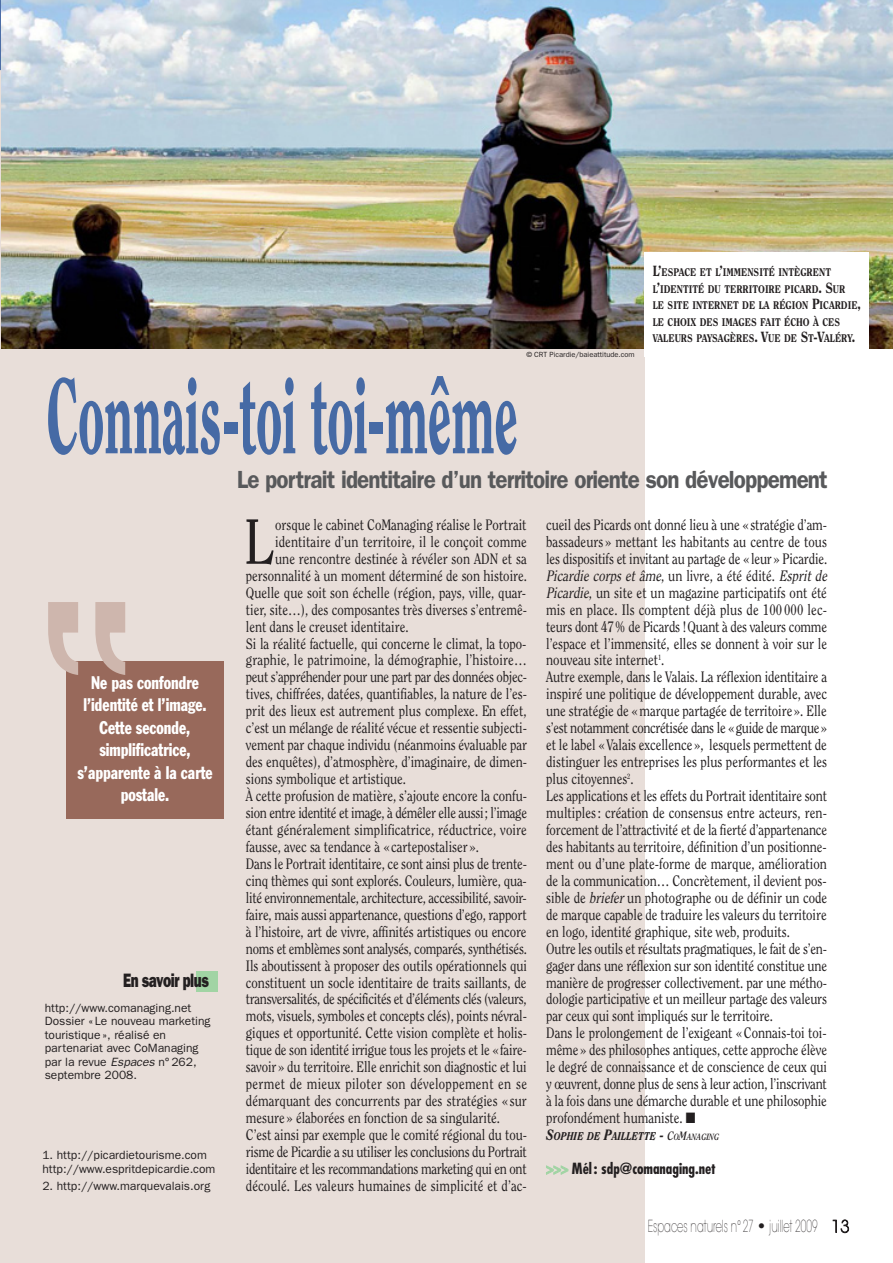
<style>
.page{position:relative;width:893px;height:1263px;background:#fff}
.page>*{position:absolute;margin:0;border:0;box-sizing:border-box;transform-origin:0 0}
.t1{font:800 106.2px "Clearface";letter-spacing:-.01em;color:#466aa5;scale:.5 1}
.t2{font:63.45px "Clearface";color:#231f20;scale:.85 1}
.t3{font:600 24.9px "Franklin Gothic";letter-spacing:-.035em;color:#58595b;scale:.9 1}
.t4{font:800 19.5px "Franklin Gothic";letter-spacing:-.035em;color:#231f20;scale:.7 1}
.t5{font:condensed 18px/22.5px "Franklin Gothic";color:#fff;text-align:center;scale:.85 1}
.t6{font:200 16.5px "Avant Garde";color:#231f20;scale:.61 1}
.t7{font:15px/17px "Clearface";color:#231f20;scale:.85 1}
.t8{font:15px "Clearface";letter-spacing:-.025em;color:#231f20;scale:.85 1}
.t9{font:15px "Clearface";letter-spacing:-.02em;color:#231f20;scale:.85 1}
.t10{font:15px "Clearface";letter-spacing:.025em;color:#231f20;scale:.85 1}
.t11{font:700 condensed 15px "Futura";color:#231f20}
.t12{font:12px/13.5px "Franklin Gothic";color:#231f20}
.t13{font:italic 800 11.25px "Clearface";color:#231f20;scale:.85 1}
.t14{font:800 10.95px/16.5px "Clearface";color:#231f20;scale:.85 1}
.t15{font:7.5px "Franklin Gothic";color:#231f20}
.s1{font-size:14.7px}
.s2{font-style:italic}
.s3{font-size:15px}
.s4{font-weight:700;font-size:12px}
.s5{font-weight:700;font-size:9px}
.s6{color:#a1d4a4}
</style>
<div class="page">
<div style="left:0;top:0;width:644px;height:1263px;background:#e8ded9"></div>
<svg style="left:832px;top:1220px;width:17px;height:13px"></svg>
<svg style="left:546px;top:1165px;width:22px;height:10px"></svg>
<img style="left:2px;top:0;width:890px;height:349px">
<div style="left:196px;top:972px;width:21px;height:20px;background:#a1d4a4"></div>
<div style="left:66px;top:661px;width:158px;height:158px;background:#98695b"></div>
<div style="left:644px;top:252px;width:225px;height:105px;background:#fff"></div>
<h1 class="t1" style="left:46px;top:372px;width:945px">Connais-toi toi-même</h1>
<p class="t15" style="left:526px;top:352px;width:110px">© CRT Picardie/baieattitude.com</p>
<p class="t14" style="left:652px;top:265px;width:247px"><span class="s1">L’</span>ESPACE ET L<span class="s1">’</span>IMMENSITÉ INTÈGRENT L<span class="s1">’</span>IDENTITÉ DU TERRITOIRE PICARD<span class="s1">. S</span>UR<br>LE SITE INTERNET DE LA RÉGION <span class="s1">P</span>ICARDIE<span class="s1">, </span>LE CHOIX DES IMAGES FAIT ÉCHO À CES VALEURS PAYSAGÈRES<span class="s1">. V</span>UE DE <span class="s1">S</span>T<span class="s1">-V</span>ALÉRY<span class="s1">.</span></p>
<p class="t5" style="left:77px;top:672px;width:160px">Ne pas confondre l’identité et l’image.<br>Cette seconde, simplificatrice, s’apparente à la carte postale.</p>
<h3 class="t4" style="left:123px;top:974px;width:124px">En savoir plus</h3>
<p class="t12" style="left:45px;top:1002px;width:167px">http://www.comanaging.net<br>Dossier «Le nouveau marketing touristique», réalisé en partenariat avec CoManaging par la revue <span class="s2">Espaces</span> n°262, septembre 2008.</p>
<p class="t12" style="left:42px;top:1149px;width:174px">1. http://picardietourisme.com http://www.espritdepicardie.com</p>
<p class="t12" style="left:42px;top:1181px;width:170px">2. http://www.marquevalais.org</p>
<h3 class="t3" style="left:237px;top:471px;width:657px">Le portrait identitaire d’un territoire oriente son développement</h3>
<h2 class="t2" style="left:244px;top:515px;width:37px">L</h2>
<p class="t7" style="left:275px;top:517px;width:297px">orsque le cabinet CoManaging réalise le Portrait</p>
<p class="t7" style="left:546px;top:517px;width:335px">cueil des Picards ont donné lieu à une «stratégie d’am&shy;bassadeurs » mettant les habitants au centre de tous les dispositifs et invitant au partage de «leur» Picardie.<br><span class="s2">Picardie corps et âme</span>, u n l i v r e , a é t é é d i t é . <span class="s2">Esprit de Picardie</span>, un site et un magazine participatifs ont été mis en place. Ils comptent déjà plus de 100 000 lec&shy;teurs dont 47% de Picards !Quant à des valeurs comme l’espace et l’immensité, elles se donnent à voir sur le nouveau site internet<sup>1</sup>.<br>Autre exemple, dans le Valais. La réflexion identitaire a inspiré une politique de développement durable, avec une stratégie de «marque partagée de territoire». Elle s’est notamment concrétisée dans le «guide de marque» et le label «Valais excellence», lesquels permettent de distinguer les entreprises les plus performantes et les plus citoyennes<sup>2</sup>.<br>Les applications et les effets du Portrait identitaire sont multiples : création de consensus entre acteurs, ren&shy;forcement de l’attractivité et de la fierté d’appartenance des habitants au territoire, définition d’un positionne&shy;ment ou d’une plate-forme de marque, amélioration de la communication… Concrètement, il devient pos&shy;sible de <span class="s2">briefer</span>un photographe ou de définir un code de marque capable de traduire les valeurs du territoire en logo, identité graphique, site web, produits.<br>Outre les outils et résultats pragmatiques, le fait de s’en&shy;gager dans une réflexion sur son identité constitue une manière de progresser collectivement. par une métho&shy;dologie participative et un meilleur partage des valeurs par ceux qui sont impliqués sur le territoire.<br>Dans le prolongement de l’exigeant « Connais-toi toi&shy;même» des philosophes antiques, cette approche élève le degré de connaissance et de conscience de ceux qui y œuvrent, donne plus de sens à leur action, l’inscrivant à la fois dans une démarche durable et une philosophie profondément humaniste. ■</p>
<p class="t13" style="left:546px;top:1131px;width:205px"><span class="s3">S</span>OPHIE DE <span class="s3">P</span>AILLETTE <span class="s3">-</span> <span class="s4">C</span><span class="s5">O</span><span class="s4">M</span><span class="s5">ANAGING</span></p>
<p class="t11" style="left:546px;top:1162px;width:171px"><span class="s6">&gt;&gt;&gt;</span> Mél : sdp@comanaging.net</p>
<p class="t7" style="left:275px;top:534px;width:297px">identitaire d’un territoire, il le conçoit comme</p>
<p class="t7" style="left:275px;top:551px;width:297px">une rencontre destinée à révéler son ADN et sa</p>
<p class="t7" style="left:246px;top:568px;width:332px">personnalité à un moment déterminé de son histoire.</p>
<p class="t7" style="left:246px;top:585px;width:331px">Quelle que soit son échelle (région, pays, ville, quar-</p>
<p class="t7" style="left:246px;top:602px;width:332px">tier, site…), des composantes très diverses s’entremê-</p>
<p class="t7" style="left:246px;top:619px;width:193px">lent dans le creuset identitaire.</p>
<p class="t7" style="left:246px;top:636px;width:331px">Si la réalité factuelle, qui concerne le climat, la topo-</p>
<p class="t7" style="left:246px;top:653px;width:332px">graphie, le patrimoine, la démographie, l’histoire…</p>
<p class="t8" style="left:246px;top:671px;width:332px">peut s’appréhender pour une part par des données objec-</p>
<p class="t7" style="left:246px;top:687px;width:332px">tives, chiffrées, datées, quantifiables, la nature de l’es-</p>
<p class="t7" style="left:246px;top:704px;width:331px">prit des lieux est autrement plus complexe. En effet,</p>
<p class="t7" style="left:246px;top:721px;width:332px">c’est un mélange de réalité vécue et ressentie subjecti-</p>
<p class="t7" style="left:246px;top:738px;width:332px">vement par chaque individu (néanmoins évaluable par</p>
<p class="t7" style="left:246px;top:754px;width:332px">des enquêtes), d’atmosphère, d’imaginaire, de dimen-</p>
<p class="t7" style="left:246px;top:771px;width:190px">sions symbolique et artistique.</p>
<p class="t7" style="left:246px;top:788px;width:332px">À cette profusion de matière, s’ajoute encore la confu-</p>
<p class="t8" style="left:246px;top:807px;width:332px">sion entre identité et image, à démêler elle aussi; l’image</p>
<p class="t7" style="left:246px;top:822px;width:332px">étant généralement simplificatrice, réductrice, voire</p>
<p class="t7" style="left:246px;top:839px;width:276px">fausse, avec sa tendance à « cartepostaliser ».</p>
<p class="t7" style="left:246px;top:856px;width:332px">Dans le Portrait identitaire, ce sont ainsi plus de trente-</p>
<p class="t7" style="left:246px;top:873px;width:332px">cinq thèmes qui sont explorés. Couleurs, lumière, qua-</p>
<p class="t9" style="left:246px;top:891px;width:332px">lité environnementale, architecture, accessibilité, savoir-</p>
<p class="t7" style="left:246px;top:907px;width:332px">faire, mais aussi appartenance, questions d’ego, rapport</p>
<p class="t7" style="left:246px;top:924px;width:331px">à l’histoire, art de vivre, affinités artistiques ou encore</p>
<p class="t9" style="left:246px;top:942px;width:332px">noms et emblèmes sont analysés, comparés, synthétisés.</p>
<p class="t7" style="left:246px;top:958px;width:332px">Ils aboutissent à proposer des outils opérationnels qui</p>
<p class="t7" style="left:246px;top:975px;width:332px">constituent un socle identitaire de traits saillants, de</p>
<p class="t8" style="left:246px;top:993px;width:332px">transversalités, de spécificités et d’éléments clés (valeurs,</p>
<p class="t7" style="left:246px;top:1009px;width:332px">mots, visuels, symboles et concepts clés), points névral-</p>
<p class="t7" style="left:246px;top:1026px;width:332px">giques et opportunité. Cette vision complète et holis-</p>
<p class="t7" style="left:246px;top:1043px;width:332px">tique de son identité irrigue tous les projets et le «faire-</p>
<p class="t7" style="left:246px;top:1060px;width:332px">savoir» du territoire. Elle enrichit son diagnostic et lui</p>
<p class="t10" style="left:246px;top:1078px;width:332px">permet de mieux piloter son développement en se</p>
<p class="t7" style="left:246px;top:1093px;width:332px">démarquant des concurrents par des stratégies « sur</p>
<p class="t7" style="left:246px;top:1110px;width:300px">mesure » élaborées en fonction de sa singularité.</p>
<p class="t7" style="left:246px;top:1127px;width:332px">C’est ainsi par exemple que le comité régional du tou-</p>
<p class="t8" style="left:246px;top:1146px;width:332px">risme de Picardie a su utiliser les conclusions du Portrait</p>
<p class="t8" style="left:246px;top:1163px;width:332px">identitaire et les recommandations marketing qui en ont</p>
<p class="t7" style="left:246px;top:1178px;width:332px">découlé. Les valeurs humaines de simplicité et d’ac-</p>
<p class="t6" style="left:647px;top:1220px;width:332px">Espaces naturels n°27 • juillet 2009 13</p>
</div>
